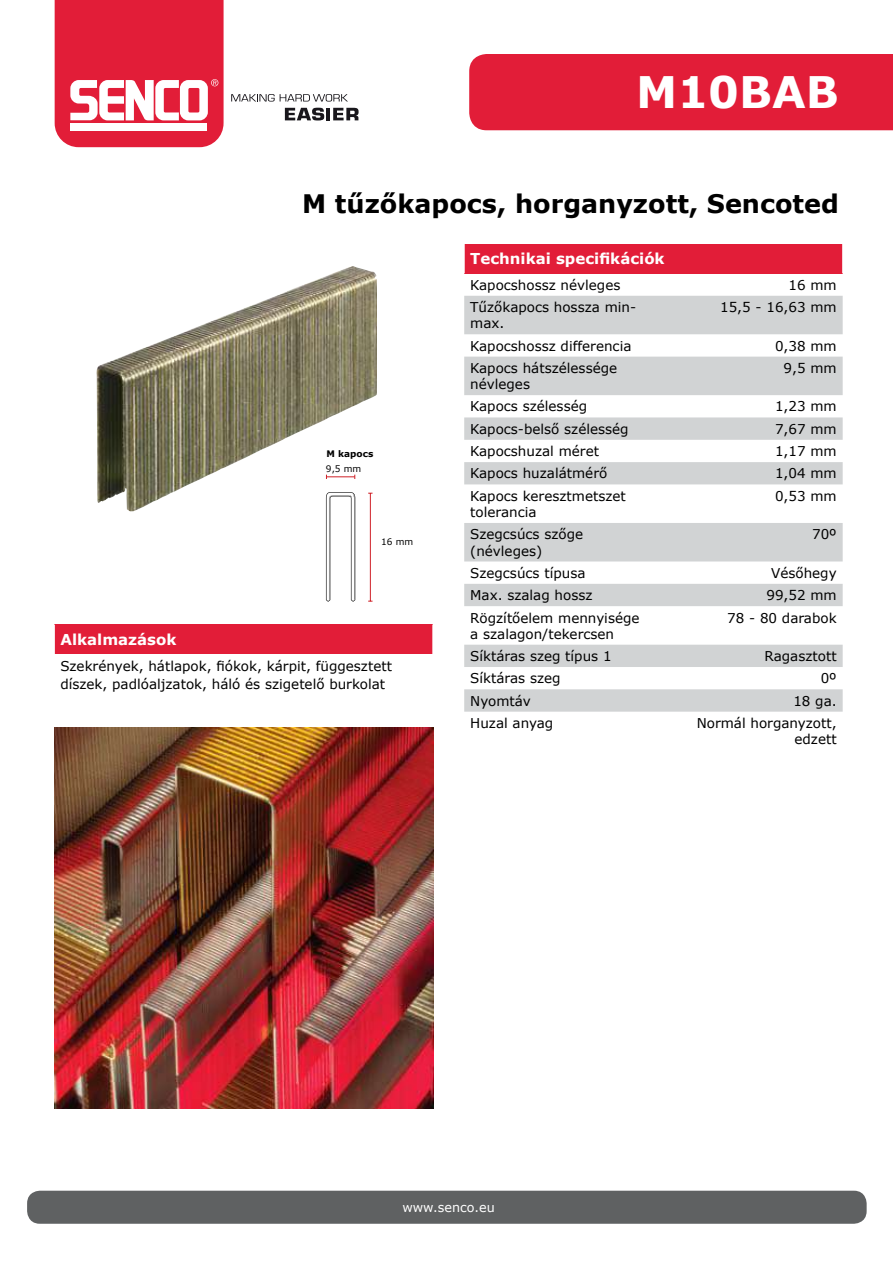
<style>
.page{position:relative;width:893px;height:1263px;background:#fff}
.page>*{position:absolute;margin:0;border:0;box-sizing:border-box;transform-origin:0 0}
.t1{font:700 43.5px "Verdana";color:#fff}
.t2{font:700 25.5px "Verdana";color:#000}
.t3{font:700 15px "Verdana";color:#fff}
.t4{font:13.5px/16.2px "Verdana";color:#000}
.t5{font:12.75px "Verdana";color:#fff}
.t6{font:9px "Verdana";color:#000}
.t7{font:700 9px "Verdana";color:#000}
</style>
<div class="page">
<div style="left:27px;top:1191px;width:840px;height:33px;background:#5f6162;border-radius:13px"></div>
<div style="left:464px;top:244px;width:379px;height:29px;background:#e21d38"></div>
<svg style="left:464px;top:296px;width:379px;height:416px;fill:#d1d3d4"></svg>
<svg style="left:464px;top:244px;width:1px;height:29px"></svg>
<svg style="left:842px;top:244px;width:1px;height:29px"></svg>
<img style="left:54px;top:728px;width:380px;height:381px">
<div style="left:54px;top:624px;width:379px;height:30px;background:#e21d38"></div>
<hr style="left:54px;top:624px;width:1px;height:30px;background:#fff">
<hr style="left:432px;top:624px;width:1px;height:30px;background:#fff">
<img style="left:97px;top:266px;width:280px;height:245px">
<svg style="left:326px;top:492px;width:29px;height:110px"></svg>
<svg style="left:326px;top:475px;width:29px;height:4px"></svg>
<hr style="left:370px;top:493px;width:1px;height:108px;background:#cf2128">
<svg style="left:231px;top:94px;width:117px;height:8px"></svg>
<svg style="left:285px;top:108px;width:74px;height:12px"></svg>
<svg style="left:55px;top:0;width:169px;height:147px"></svg>
<div style="left:469px;top:54px;width:424px;height:76px;background:#e21d38"></div>
<h1 class="t1" style="left:636px;top:64px;width:204px">M10BAB</h1>
<h2 class="t2" style="left:302px;top:187px;width:538px">M tűzőkapocs, horganyzott, Sencoted</h2>
<p class="t7" style="left:327px;top:448px;width:48px">M kapocs</p>
<p class="t6" style="left:326px;top:463px;width:37px">9,5 mm</p>
<p class="t6" style="left:381px;top:536px;width:34px">16 mm</p>
<p class="t3" style="left:60px;top:630px;width:118px">Alkalmazások</p>
<p class="t4" style="left:60px;top:656px;width:333px;line-height:18px">Szekrények, hátlapok, fiókok, kárpit, függesztett díszek, padlóaljzatok, háló és szigetelő burkolat</p>
<p class="t3" style="left:470px;top:249px;width:196px">Technikai specifikációk</p>
<p class="t4" style="left:470px;top:277px;width:152px">Kapocshossz névleges</p>
<p class="t4" style="left:788px;top:277px;width:50px">16 mm</p>
<p class="t4" style="left:470px;top:299px;width:167px">Tűzőkapocs hossza min&shy;max.</p>
<p class="t4" style="left:720px;top:299px;width:118px">15,5 - 16,63 mm</p>
<p class="t4" style="left:470px;top:337px;width:163px">Kapocshossz differencia</p>
<p class="t4" style="left:775px;top:337px;width:63px">0,38 mm</p>
<p class="t4" style="left:470px;top:360px;width:148px">Kapocs hátszélessége névleges</p>
<p class="t4" style="left:784px;top:360px;width:55px">9,5 mm</p>
<p class="t4" style="left:470px;top:398px;width:118px">Kapocs szélesség</p>
<p class="t4" style="left:775px;top:398px;width:63px">1,23 mm</p>
<p class="t4" style="left:470px;top:421px;width:160px">Kapocs-belső szélesség</p>
<p class="t4" style="left:775px;top:421px;width:63px">7,67 mm</p>
<p class="t4" style="left:470px;top:443px;width:130px">Kapocshuzal méret</p>
<p class="t4" style="left:775px;top:443px;width:63px">1,17 mm</p>
<p class="t4" style="left:470px;top:465px;width:139px">Kapocs huzalátmérő</p>
<p class="t4" style="left:775px;top:465px;width:63px">1,04 mm</p>
<p class="t4" style="left:470px;top:488px;width:157px">Kapocs keresztmetszet tolerancia</p>
<p class="t4" style="left:775px;top:488px;width:63px">0,53 mm</p>
<p class="t4" style="left:470px;top:526px;width:114px">Szegcsúcs szőge (névleges)</p>
<p class="t4" style="left:812px;top:526px;width:26px">70º</p>
<p class="t4" style="left:470px;top:565px;width:117px">Szegcsúcs típusa</p>
<p class="t4" style="left:771px;top:565px;width:67px">Vésőhegy</p>
<p class="t4" style="left:470px;top:587px;width:124px">Max. szalag hossz</p>
<p class="t4" style="left:766px;top:587px;width:72px">99,52 mm</p>
<p class="t4" style="left:470px;top:609px;width:171px">Rögzítőelem mennyisége a szalagon/tekercsen</p>
<p class="t4" style="left:727px;top:609px;width:111px">78 - 80 darabok</p>
<p class="t4" style="left:470px;top:648px;width:143px">Síktáras szeg típus 1</p>
<p class="t4" style="left:765px;top:648px;width:74px">Ragasztott</p>
<p class="t4" style="left:470px;top:670px;width:92px">Síktáras szeg</p>
<p class="t4" style="left:821px;top:670px;width:17px">0º</p>
<p class="t4" style="left:470px;top:693px;width:62px">Nyomtáv</p>
<p class="t4" style="left:793px;top:693px;width:45px">18 ga.</p>
<p class="t4" style="left:470px;top:715px;width:85px">Huzal anyag</p>
<p class="t4" style="left:697px;top:715px;width:141px;text-align:right">Normál horganyzott, edzett</p>
<p class="t5" style="left:402px;top:1199px;width:94px">www.senco.eu</p>
</div>
